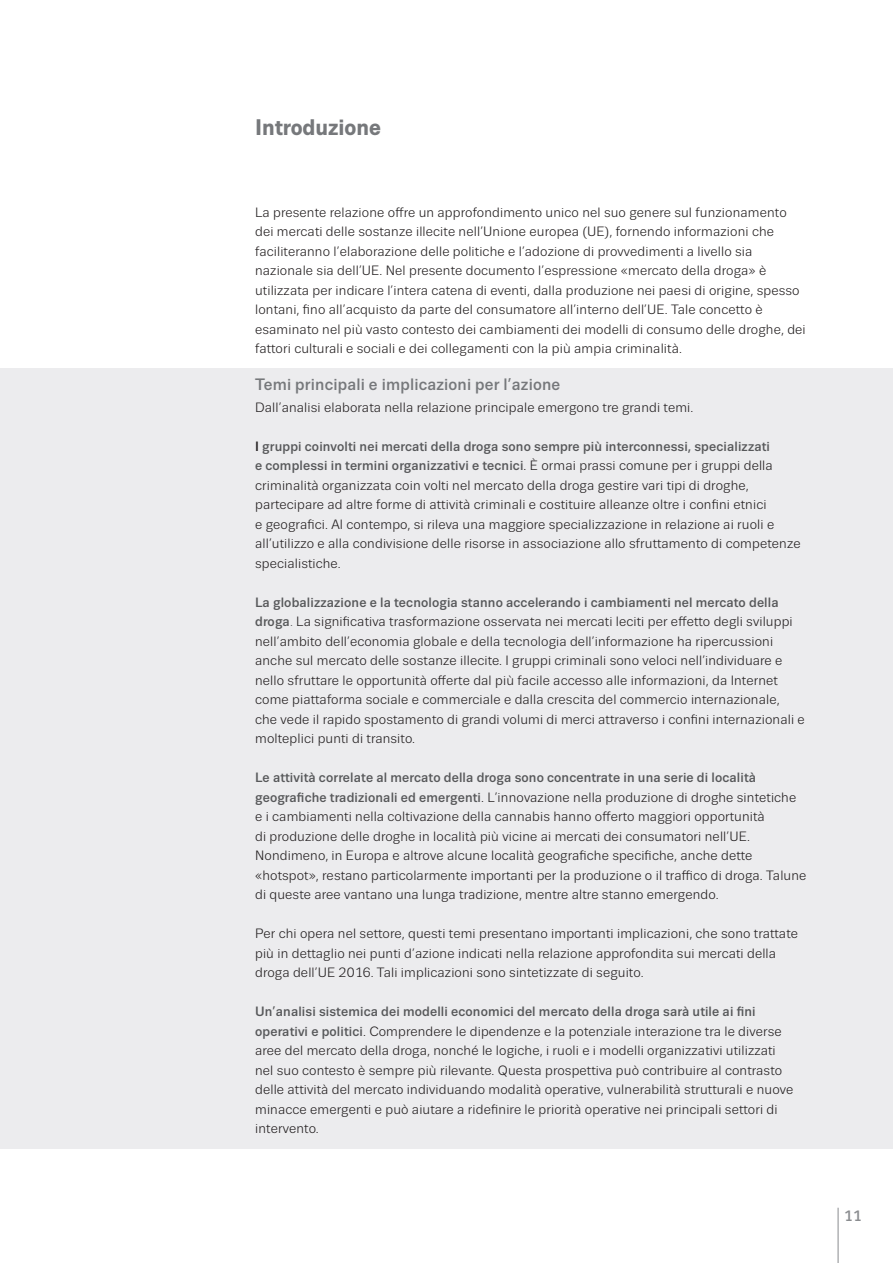
<style>
.page{position:relative;width:893px;height:1263px;background:#fff}
.page>*{position:absolute;margin:0;border:0;box-sizing:border-box;transform-origin:0 0}
.t1{font:700 22.5px "Trivia Sans";color:#76787b}
.t2{font:500 16.5px "Trivia Sans";letter-spacing:.01em;color:#76787b}
.t3{font:500 15px "Trivia Sans";color:#8a8c8f}
.t4{font:13.5px/19.5px "Trivia Sans";letter-spacing:.01em;color:#231f20}
.s1{font-weight:500}
.s2{font-weight:500;color:#57585a}
.s3{color:#57585a}
</style>
<div class="page">
<hr style="left:838px;top:1208px;width:1px;height:55px;background:#8a8c8f">
<hr style="left:0;top:0;width:1px;height:1263px;background:#dddee0">
<svg style="left:0;top:0;width:1px;height:1262px"></svg>
<div style="left:0;top:368px;width:893px;height:780px;background:#ececee"></div>
<h1 class="t1" style="left:255px;top:115px;width:127px">Introduzione</h1>
<p class="t4" style="left:255px;top:202px;width:552px">La presente relazione offre un approfondimento unico nel suo genere sul funzionamento dei mercati delle sostanze illecite nell’Unione europea (UE), fornendo informazioni che faciliteranno l’elaborazione delle politiche e l’adozione di provvedimenti a livello sia nazionale sia dell’UE. Nel presente documento l’espressione «mercato della droga» è utilizzata per indicare l’intera catena di eventi, dalla produzione nei paesi di origine, spesso lontani, fino all’acquisto da parte del consumatore all’interno dell’UE. Tale concetto è esaminato nel più vasto contesto dei cambiamenti dei modelli di consumo delle droghe, dei fattori culturali e sociali e dei collegamenti con la più ampia criminalità.</p>
<p class="t2" style="left:255px;top:375px;width:307px">Temi principali e implicazioni per l’azione</p>
<p class="t4" style="left:255px;top:397px;width:440px">Dall’analisi elaborata nella relazione principale emergono tre grandi temi.</p>
<p class="t4" style="left:255px;top:436px;width:547px"><span class="s1">I</span> <span class="s2">gruppi coinvolti nei mercati della droga sono sempre più interconnessi, specializzati<br>e complessi in termini organizzativi e tecnici</span>. È ormai prassi comune per i gruppi della criminalità organizzata coin volti nel mercato della droga gestire vari tipi di droghe, partecipare ad altre forme di attività criminali e costituire alleanze oltre i confini etnici<br>e geografici. Al contempo, si rileva una maggiore specializzazione in relazione ai ruoli e all’utilizzo e alla condivisione delle risorse in associazione allo sfruttamento di competenze specialistiche.</p>
<p class="t4" style="left:255px;top:592px;width:551px"><span class="s2">La globalizzazione e la tecnologia stanno accelerando i cambiamenti nel mercato della droga</span><span class="s3">.</span> La significativa trasformazione osservata nei mercati leciti per effetto degli sviluppi nell’ambito dell’economia globale e della tecnologia dell’informazione ha ripercussioni anche sul mercato delle sostanze illecite. I gruppi criminali sono veloci nell’individuare e nello sfruttare le opportunità offerte dal più facile accesso alle informazioni, da Internet come piattaforma sociale e commerciale e dalla crescita del commercio internazionale, che vede il rapido spostamento di grandi volumi di merci attraverso i confini internazionali e molteplici punti di transito.</p>
<p class="t4" style="left:255px;top:768px;width:553px"><span class="s2">Le attività correlate al mercato della droga sono concentrate in una serie di località geografiche tradizionali ed emergenti</span>. L’innovazione nella produzione di droghe sintetiche e i cambiamenti nella coltivazione della cannabis hanno offerto maggiori opportunità<br>di produzione delle droghe in località più vicine ai mercati dei consumatori nell’UE.<br>Nondimeno, in Europa e altrove alcune località geografiche specifiche, anche dette «hotspot», restano particolarmente importanti per la produzione o il traffico di droga. Talune di queste aree vantano una lunga tradizione, mentre altre stanno emergendo.</p>
<p class="t4" style="left:255px;top:924px;width:544px">Per chi opera nel settore, questi temi presentano importanti implicazioni, che sono trattate più in dettaglio nei punti d’azione indicati nella relazione approfondita sui mercati della droga dell’UE 2016. Tali implicazioni sono sintetizzate di seguito.</p>
<p class="t4" style="left:255px;top:1002px;width:540px"><span class="s2">Un’analisi sistemica dei modelli economici del mercato della droga sarà utile ai fini operativi e politici</span>. Comprendere le dipendenze e la potenziale interazione tra le diverse aree del mercato della droga, nonché le logiche, i ruoli e i modelli organizzativi utilizzati nel suo contesto è sempre più rilevante. Questa prospettiva può contribuire al contrasto delle attività del mercato individuando modalità operative, vulnerabilità strutturali e nuove minacce emergenti e può aiutare a ridefinire le priorità operative nei principali settori di intervento.</p>
<p class="t3" style="left:844px;top:1208px;width:19px">11</p>
</div>
